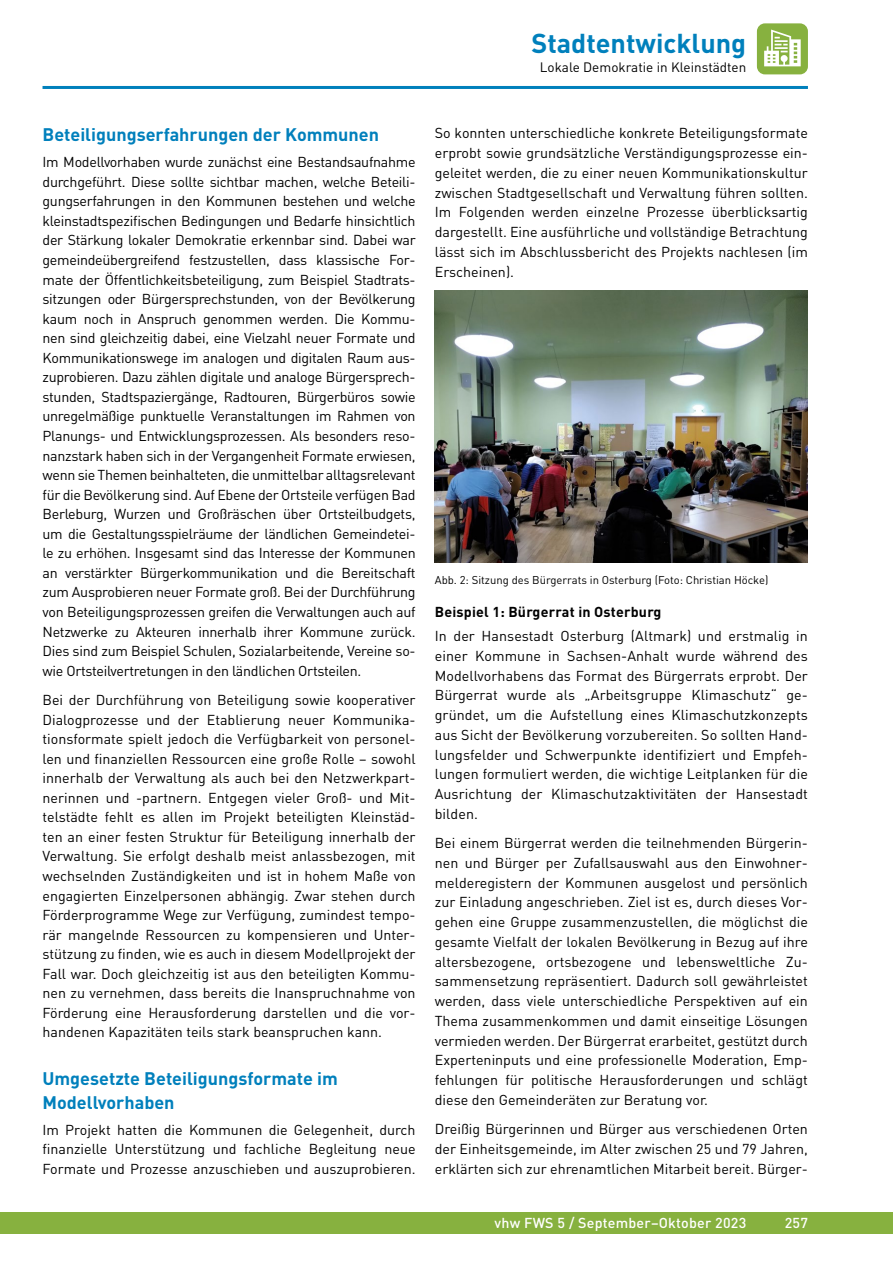
<style>
.page{position:relative;width:893px;height:1263px;background:#fff}
.page>*{position:absolute;margin:0;border:0;box-sizing:border-box;transform-origin:0 0}
.t1{font:700 27px "DIN Pro";color:#0080bc}
.t2{font:700 18px/24px "DIN Pro";color:#0080bc}
.t3{font:14.25px/19.5px "DIN Pro";color:#000;text-align:justify}
.t4{font:500 14.25px "DIN Pro";letter-spacing:.015em;color:#fff}
.t5{font:700 14.25px "DIN Pro";letter-spacing:.015em;color:#000}
.t6{font:13.5px "DIN Pro";color:#000}
.t7{font:11.25px "DIN Pro";color:#000}
</style>
<div class="page">
<div style="left:0;top:1212px;width:893px;height:21px;background:#87b13f"></div>
<hr style="left:43px;top:86px;width:765px;height:3px;background:#0080bc">
<div style="left:757px;top:23px;width:51px;height:51px;background:#87b13f;border-radius:8px"></div>
<svg style="left:764px;top:30px;width:37px;height:36px"></svg>
<img style="left:435px;top:291px;width:373px;height:272px">
<h1 class="t1" style="left:531px;top:25px;width:216px">Stadtentwicklung</h1>
<p class="t6" style="left:540px;top:58px;width:208px">Lokale Demokratie in Kleinstädten</p>
<p class="t2" style="left:43px;top:122px;width:338px">Beteiligungserfahrungen der Kommunen</p>
<p class="t3" style="left:43px;top:152px;width:375px">Im Modellvorhaben wurde zunächst eine Bestandsaufnahme durchgeführt. Diese sollte sichtbar machen, welche Beteili&shy;gungserfahrungen in den Kommunen bestehen und welche kleinstadtspezifischen Bedingungen und Bedarfe hinsichtlich der Stärkung lokaler Demokratie erkennbar sind. Dabei war gemeindeübergreifend festzustellen, dass klassische For&shy;mate der Öffentlichkeitsbeteiligung, zum Beispiel Stadtrats&shy;sitzungen oder Bürgersprechstunden, von der Bevölkerung kaum noch in Anspruch genommen werden. Die Kommu&shy;nen sind gleichzeitig dabei, eine Vielzahl neuer Formate und Kommunikationswege im analogen und digitalen Raum aus&shy;zuprobieren. Dazu zählen digitale und analoge Bürgersprech&shy;stunden, Stadtspaziergänge, Radtouren, Bürgerbüros sowie unregelmäßige punktuelle Veranstaltungen im Rahmen von Planungs- und Entwicklungsprozessen. Als besonders reso&shy;nanzstark haben sich in der Vergangenheit Formate erwiesen, wenn sie Themen beinhalteten, die unmittelbar alltagsrelevant für die Bevölkerung sind. Auf Ebene der Ortsteile verfügen Bad Berleburg, Wurzen und Großräschen über Ortsteilbudgets, um die Gestaltungsspielräume der ländlichen Gemeindetei&shy;le zu erhöhen. Insgesamt sind das Interesse der Kommunen an verstärkter Bürgerkommunikation und die Bereitschaft zum Ausprobieren neuer Formate groß. Bei der Durchführung von Beteiligungsprozessen greifen die Verwaltungen auch auf Netzwerke zu Akteuren innerhalb ihrer Kommune zurück.<br>Dies sind zum Beispiel Schulen, Sozialarbeitende, Vereine so&shy;wie Ortsteilvertretungen in den ländlichen Ortsteilen.</p>
<p class="t3" style="left:43px;top:689px;width:375px">Bei der Durchführung von Beteiligung sowie kooperativer Dialogprozesse und der Etablierung neuer Kommunika&shy;tionsformate spielt jedoch die Verfügbarkeit von personel&shy;len und finanziellen Ressourcen eine große Rolle – sowohl innerhalb der Verwaltung als auch bei den Netzwerkpart&shy;nerinnen und -partnern. Entgegen vieler Groß- und Mit&shy;telstädte fehlt es allen im Projekt beteiligten Kleinstäd&shy;ten an einer festen Struktur für Beteiligung innerhalb der Verwaltung. Sie erfolgt deshalb meist anlassbezogen, mit wechselnden Zuständigkeiten und ist in hohem Maße von engagierten Einzelpersonen abhängig. Zwar stehen durch Förderprogramme Wege zur Verfügung, zumindest tempo&shy;rär mangelnde Ressourcen zu kompensieren und Unter&shy;stützung zu finden, wie es auch in diesem Modellprojekt der Fall war. Doch gleichzeitig ist aus den beteiligten Kommu&shy;nen zu vernehmen, dass bereits die Inanspruchnahme von Förderung eine Herausforderung darstellen und die vor&shy;handenen Kapazitäten teils stark beanspruchen kann.</p>
<p class="t2" style="left:43px;top:1065px;width:297px">Umgesetzte Beteiligungsformate im<br>Modellvorhaben</p>
<p class="t3" style="left:43px;top:1119px;width:375px">Im Projekt hatten die Kommunen die Gelegenheit, durch finanzielle Unterstützung und fachliche Begleitung neue Formate und Prozesse anzuschieben und auszuprobieren.</p>
<p class="t3" style="left:435px;top:123px;width:375px">So konnten unterschiedliche konkrete Beteiligungsformate erprobt sowie grundsätzliche Verständigungsprozesse ein&shy;geleitet werden, die zu einer neuen Kommunikationskultur zwischen Stadtgesellschaft und Verwaltung führen sollten.<br>Im Folgenden werden einzelne Prozesse überblicksartig dargestellt. Eine ausführliche und vollständige Betrachtung lässt sich im Abschlussbericht des Projekts nachlesen (im Erscheinen).</p>
<p class="t7" style="left:435px;top:572px;width:335px">Abb. 2: Sitzung des Bürgerrats in Osterburg (Foto: Christian Höcke)</p>
<p class="t5" style="left:435px;top:602px;width:228px">Beispiel 1: Bürgerrat in Osterburg</p>
<p class="t3" style="left:435px;top:625px;width:375px">In der Hansestadt Osterburg (Altmark) und erstmalig in einer Kommune in Sachsen-Anhalt wurde während des Modellvorhabens das Format des Bürgerrats erprobt. Der Bürgerrat wurde als „Arbeitsgruppe Klimaschutz“ ge&shy;gründet, um die Aufstellung eines Klimaschutzkonzepts aus Sicht der Bevölkerung vorzubereiten. So sollten Hand&shy;lungsfelder und Schwerpunkte identifiziert und Empfeh&shy;lungen formuliert werden, die wichtige Leitplanken für die Ausrichtung der Klimaschutzaktivitäten der Hansestadt bilden.</p>
<p class="t3" style="left:435px;top:832px;width:375px">Bei einem Bürgerrat werden die teilnehmenden Bürgerin&shy;nen und Bürger per Zufallsauswahl aus den Einwohner&shy;melderegistern der Kommunen ausgelost und persönlich zur Einladung angeschrieben. Ziel ist es, durch dieses Vor&shy;gehen eine Gruppe zusammenzustellen, die möglichst die gesamte Vielfalt der lokalen Bevölkerung in Bezug auf ihre altersbezogene, ortsbezogene und lebensweltliche Zu&shy;sammensetzung repräsentiert. Dadurch soll gewährleistet werden, dass viele unterschiedliche Perspektiven auf ein Thema zusammenkommen und damit einseitige Lösungen vermieden werden. Der Bürgerrat erarbeitet, gestützt durch Experteninputs und eine professionelle Moderation, Emp&shy;fehlungen für politische Herausforderungen und schlägt diese den Gemeinderäten zur Beratung vor.</p>
<p class="t3" style="left:435px;top:1119px;width:375px">Dreißig Bürgerinnen und Bürger aus verschiedenen Orten der Einheitsgemeinde, im Alter zwischen 25 und 79 Jahren, erklärten sich zur ehrenamtlichen Mitarbeit bereit. Bürger-</p>
<p class="t4" style="left:494px;top:1213px;width:253px">vhw FWS 5 / September–Oktober 2023</p>
<p class="t4" style="left:785px;top:1213px;width:25px">257</p>
</div>
